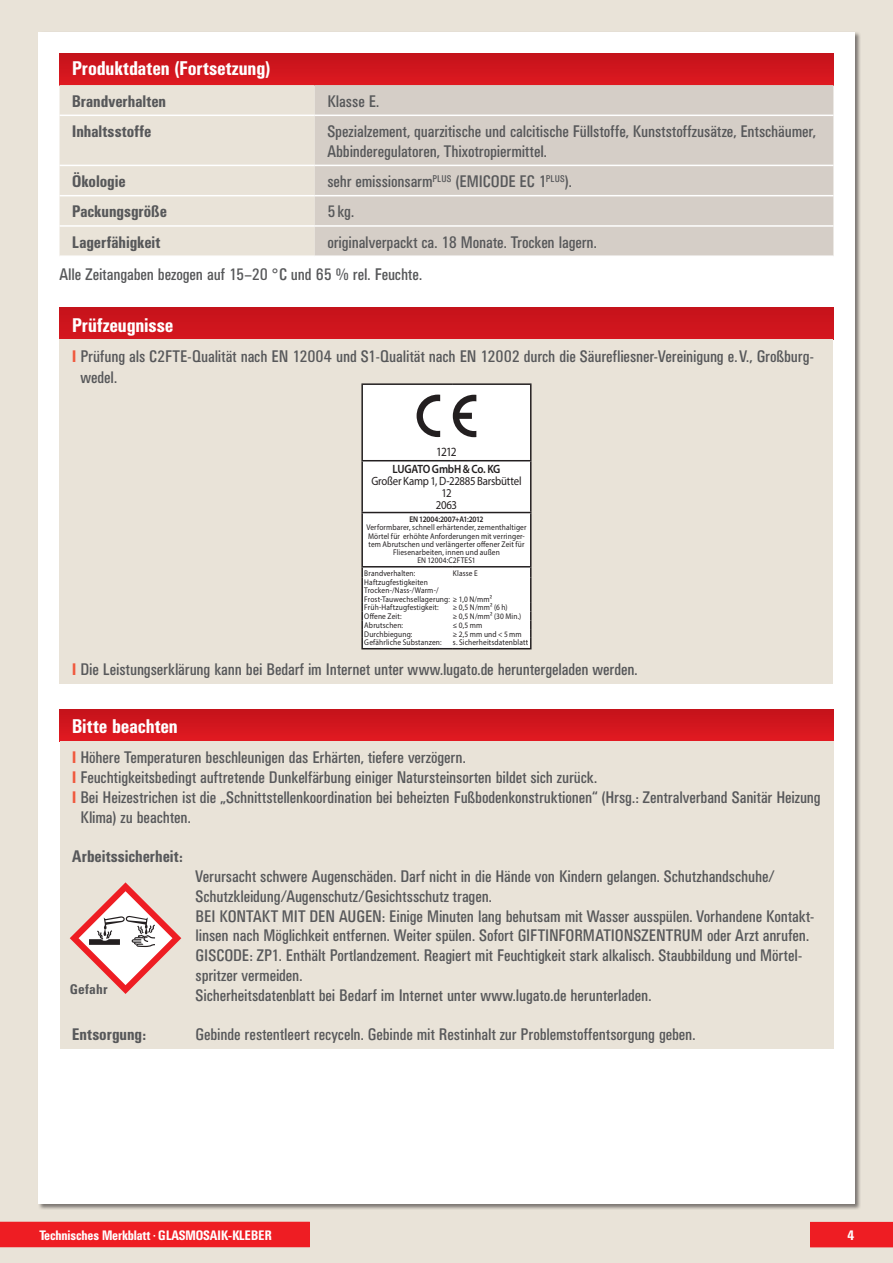
<style>
.page{position:relative;width:893px;height:1263px;background:#e9e3d8}
.page>*{position:absolute;margin:0;border:0;box-sizing:border-box;transform-origin:0 0}
.t1{font:500 condensed 19.5px "UN11";letter-spacing:.01em;color:#fff}
.t2{font:condensed 16.5px/19.8px "UN11";color:#57585a}
.t3{font:500 condensed 16.5px "UN11";letter-spacing:.01em;color:#57585a}
.t4{font:500 condensed 13.5px "UN11";color:#fff}
.t5{font:700 condensed 13.5px "Univers";letter-spacing:.015em;color:#57585a}
.t6{font:12.6px "Myriad Pro";color:#231f20;scale:.9 1}
.t7{font:12px/12px "Myriad Pro";letter-spacing:-.02em;color:#231f20;text-align:center;scale:.9 1}
.t8{font:600 12px "Myriad Pro";letter-spacing:-.025em;color:#231f20;scale:.9 1}
.t9{font:8.25px/8.2px "Myriad Pro";letter-spacing:.02em;color:#231f20;text-align:center;scale:.9 1}
.t10{font:600 8.25px "Myriad Pro";letter-spacing:-.015em;color:#231f20;scale:.9 1}
.s1{font-family:"Univers"}
.s2{font-weight:500;color:#f0593e}
</style>
<div class="page">
<div style="left:38px;top:32px;width:817px;height:1171px;background:#fff"></div>
<div style="left:810px;top:1222px;width:83px;height:25px;background:#ee1d23"></div>
<div style="left:0;top:1222px;width:310px;height:25px;background:#ee1d23"></div>
<div style="left:60px;top:53px;width:773px;height:32px;background:linear-gradient(to right,#d1161d,#d1161d)"></div>
<div style="left:60px;top:85px;width:255px;height:170px;background:#e9e3d8"></div>
<div style="left:315px;top:85px;width:518px;height:170px;background:#d5cec7"></div>
<hr style="left:60px;top:115px;width:255px;height:1px;background:#fff">
<hr style="left:315px;top:115px;width:518px;height:1px;background:#fff">
<hr style="left:60px;top:165px;width:255px;height:1px;background:#fff">
<hr style="left:315px;top:165px;width:518px;height:1px;background:#fff">
<hr style="left:60px;top:195px;width:255px;height:1px;background:#fff">
<hr style="left:315px;top:195px;width:518px;height:1px;background:#fff">
<hr style="left:60px;top:225px;width:255px;height:2px;background:#fff">
<hr style="left:315px;top:225px;width:518px;height:2px;background:#fff">
<div style="left:60px;top:709px;width:773px;height:32px;background:linear-gradient(to right,#d3161e,#d3161e)"></div>
<div style="left:60px;top:741px;width:773px;height:308px;background:#e9e3d8"></div>
<svg style="left:70px;top:882px;width:111px;height:112px"></svg>
<div style="left:60px;top:308px;width:773px;height:32px;background:#cd151d"></div>
<div style="left:60px;top:340px;width:773px;height:344px;background:#e9e3d8"></div>
<hr style="left:361px;top:383px;width:92px;height:2px;background:#231f20">
<hr style="left:453px;top:383px;width:78px;height:2px;background:#231f20">
<svg style="left:361px;top:384px;width:170px;height:265px;background:#f2f1f2"></svg>
<p class="t1" style="left:72px;top:57px;width:199px">Produktdaten (Fortsetzung)</p>
<p class="t3" style="left:72px;top:91px;width:95px">Brandverhalten</p>
<p class="t2" style="left:327px;top:91px;width:53px">Klasse E.</p>
<p class="t3" style="left:72px;top:122px;width:81px">Inhaltsstoffe</p>
<p class="t2" style="left:327px;top:121px;width:490px">Spezialzement, quarzitische und calcitische Füllstoffe, Kunststoffzusätze, Entschäumer,<br>Abbinderegulatoren, Thixotropiermittel.</p>
<p class="t3" style="left:72px;top:172px;width:55px">Ökologie</p>
<p class="t2" style="left:327px;top:171px;width:246px">sehr emissionsarm<sup>PLUS</sup> (EMICODE EC 1<sup>PLUS</sup>).</p>
<p class="t3" style="left:72px;top:202px;width:96px">Packungsgröße</p>
<p class="t2" style="left:327px;top:202px;width:28px">5 kg.</p>
<p class="t3" style="left:72px;top:232px;width:89px">Lagerfähigkeit</p>
<p class="t2" style="left:60px;top:226px;width:539px;line-height:32.5px;text-indent:268px">originalverpackt ca. 18 Monate. Trocken lagern.<br>Alle Zeitangaben bezogen auf 15–20 <span class="s1">°</span>C und 65 % rel. Feuchte.</p>
<p class="t1" style="left:72px;top:314px;width:103px">Prüfzeugnisse</p>
<p class="t2" style="left:81px;top:345px;width:735px;line-height:21px;text-indent:-8px"><span class="s2">I</span> Prüfung als C2FTE-Qualität nach EN 12004 und S1-Qualität nach EN 12002 durch die Säurefliesner-Vereinigung e. V., Großburg&shy;wedel.</p>
<p class="t6" style="left:436px;top:444px;width:24px">1212</p>
<p class="t8" style="left:393px;top:461px;width:121px">LUGATO GmbH &amp; Co. KG</p>
<p class="t7" style="left:371px;top:475px;width:168px">Großer Kamp 1, D-22885 Barsbüttel<br>12<br>2063</p>
<p class="t10" style="left:409px;top:514px;width:84px">EN 12004:2007+A1:2012</p>
<p class="t9" style="left:366px;top:523px;width:180px">Verformbarer, schnell erhärtender, zementhaltiger Mörtel für erhöhte Anforderungen mit verringer&shy;tem Abrutschen und verlängerter offener Zeit für Fliesenarbeiten, innen und außen<br>EN 12004:C2FTES1</p>
<p class="t9" style="left:364px;top:569px;width:58px">Brandverhalten:</p>
<p class="t9" style="left:453px;top:569px;width:29px">Klasse E</p>
<p class="t9" style="left:364px;top:578px;width:143px;text-align:left">Haftzugfestigkeiten<br>Trocken-/Nass-/Warm-/<br>Frost-Tauwechsellagerung: ≥ 1,0 N/mm²<br>Früh-Haftzugfestigkeit:</p>
<p class="t9" style="left:453px;top:603px;width:62px">≥ 0,5 N/mm² (6 h)</p>
<p class="t9" style="left:364px;top:612px;width:43px">Offene Zeit:</p>
<p class="t9" style="left:453px;top:612px;width:78px">≥ 0,5 N/mm² (30 Min.)</p>
<p class="t9" style="left:364px;top:621px;width:45px">Abrutschen:</p>
<p class="t9" style="left:453px;top:621px;width:34px">≤ 0,5 mm</p>
<p class="t9" style="left:364px;top:629px;width:55px">Durchbiegung:</p>
<p class="t9" style="left:453px;top:629px;width:78px">≥ 2,5 mm und &lt; 5mm</p>
<p class="t9" style="left:364px;top:638px;width:87px">Gefährliche Substanzen:</p>
<p class="t9" style="left:453px;top:638px;width:85px">s. Sicherheitsdatenblatt</p>
<p class="t2" style="left:72px;top:660px;width:567px"><span class="s2">I</span> Die Leistungserklärung kann bei Bedarf im Internet unter www.lugato.de heruntergeladen werden.</p>
<p class="t1" style="left:72px;top:715px;width:107px">Bitte beachten</p>
<p class="t2" style="left:72px;top:747px;width:395px"><span class="s2">I</span> Höhere Temperaturen beschleunigen das Erhärten, tiefere verzögern.</p>
<p class="t2" style="left:72px;top:767px;width:526px"><span class="s2">I</span> Feuchtigkeitsbedingt auftretende Dunkelfärbung einiger Natursteinsorten bildet sich zurück.</p>
<p class="t2" style="left:72px;top:787px;width:750px"><span class="s2">I</span> Bei Heizestrichen ist die „Schnittstellenkoordination bei beheizten Fußbodenkonstruktionen“ (Hrsg.: Zentralverband Sanitär Heizung</p>
<p class="t2" style="left:81px;top:807px;width:112px">Klima) zu beachten.</p>
<p class="t3" style="left:72px;top:847px;width:112px">Arbeitssicherheit:</p>
<p class="t2" style="left:196px;top:866px;width:620px">Verursacht schwere Augenschäden. Darf nicht in die Hände von Kindern gelangen. Schutzhandschuhe/ Schutzkleidung/Augenschutz/Gesichtsschutz tragen.<br>BEI KONTAKT MIT DEN AUGEN: Einige Minuten lang behutsam mit Wasser ausspülen. Vorhandene Kontakt&shy;linsen nach Möglichkeit entfernen. Weiter spülen. Sofort GIFTINFORMATIONSZENTRUM oder Arzt anrufen.<br>GISCODE: ZP1. Enthält Portlandzement. Reagiert mit Feuchtigkeit stark alkalisch. Staubbildung und Mörtel&shy;spritzer vermeiden.<br>Sicherheitsdatenblatt bei Bedarf im Internet unter www.lugato.de herunterladen.</p>
<p class="t3" style="left:72px;top:1025px;width:75px">Entsorgung:</p>
<p class="t2" style="left:195px;top:1024px;width:501px">Gebinde restentleert recyceln. Gebinde mit Restinhalt zur Problemstoffentsorgung geben.</p>
<p class="t5" style="left:70px;top:981px;width:39px">Gefahr</p>
<p class="t4" style="left:39px;top:1227px;width:234px">Technisches Merkblatt <sup>•</sup> GLASMOSAIK-KLEBER</p>
<p class="t4" style="left:847px;top:1227px;width:8px">4</p>
</div>
